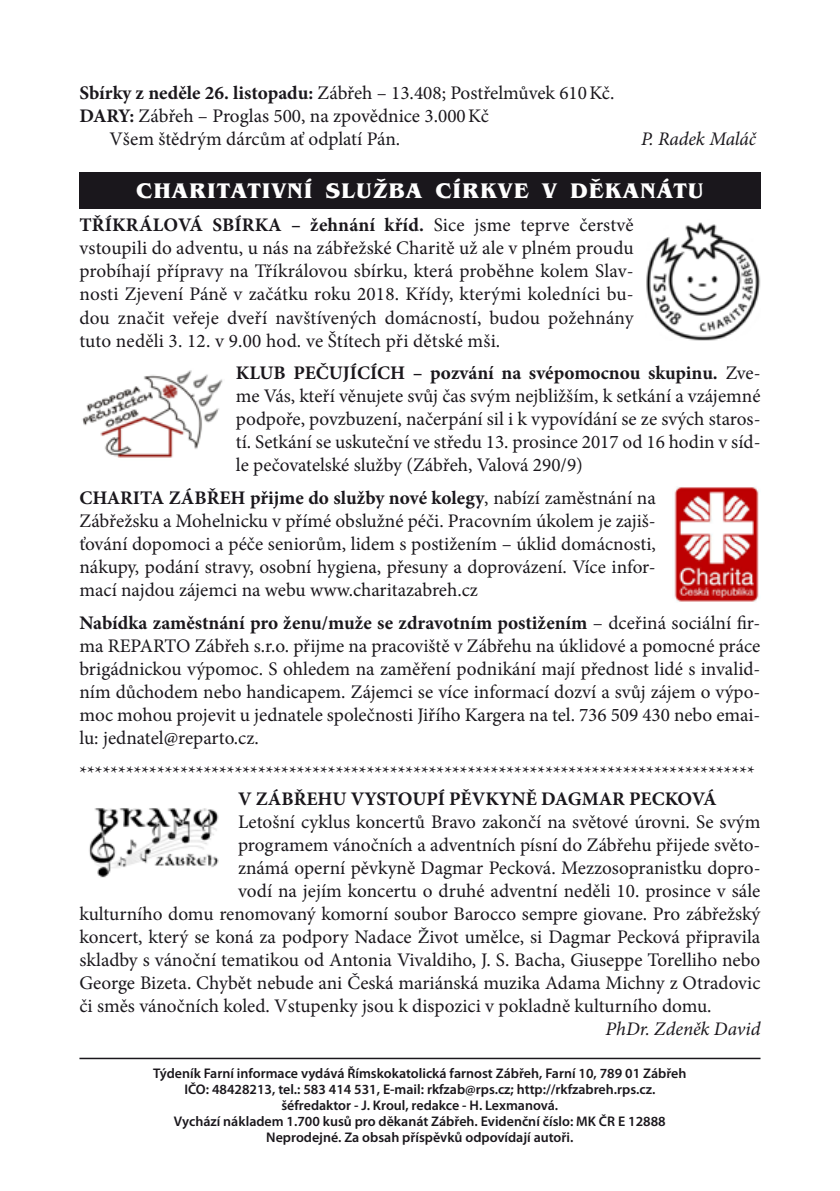
<style>
.page{position:relative;width:840px;height:1191px;background:#fff}
.page>*{position:absolute;margin:0;border:0;box-sizing:border-box;transform-origin:0 0}
.t1{font:700 21.8px "Benguiat Itc TOT";letter-spacing:.045em;color:#fff}
.t2{font:19.2px/23px "Minion Pro";color:#1a171c;text-align:justify}
.t3{font:700 19.2px "Minion Pro";color:#1a171c}
.t4{font:italic 19.2px "Minion Pro";letter-spacing:-.005em;color:#1a171c}
.t5{font:19px "Minion Pro";color:#1a171c}
.t6{font:600 14px/16px "Myriad Pro";color:#1a171c;text-align:center}
.s1{font-weight:700}
</style>
<div class="page">
<div style="left:79px;top:172px;width:681px;height:36px;background:#1a171c"></div>
<hr style="left:79px;top:1057px;width:681px;height:2px;background:#1a171c">
<img style="left:674px;top:486px;width:85px;height:116px">
<img style="left:89px;top:808px;width:130px;height:70px">
<img style="left:646px;top:222px;width:114px;height:118px">
<img style="left:82px;top:370px;width:141px;height:88px">
<p class="t2" style="left:79px;top:81px;width:536px"><span class="s1">Sbírky z neděle 26. listopadu:</span> Zábřeh – 13.408; Postřelmůvek 610Kč.<br><span class="s1">DAR</span></p>
<p class="t2" style="left:109px;top:105px;width:380px;text-indent:9px"><span class="s1">Y:</span> Zábřeh – Proglas 500, na zpovědnice 3.000Kč<br>Všem štědrým dárcům ať odplatí Pán.</p>
<p class="t4" style="left:640px;top:126px;width:116px">P. Radek Maláč</p>
<p class="t1" style="left:136px;top:178px;width:568px">CHARITATIVNÍ SLUŽBA CÍRKVE V DĚKANÁTU</p>
<p class="t2" style="left:79px;top:214px;width:555px"><span class="s1">TŘÍKRÁLOVÁ SBÍRKA – žehnání kříd.</span> Sice jsme teprve čerstvě vstoupili do adventu, u nás na zábřežské Charitě už ale v plném proudu probíhají přípravy na Tříkrálovou sbírku, která proběhne kolem Slav&shy;nosti Zjevení Páně v začátku roku 2018. Křídy, kterými koledníci bu&shy;dou značit veřeje dveří navštívených domácností, budou požehnány tuto neděli 3. 12. v 9.00 hod. ve Štítech při dětské mši.</p>
<p class="t2" style="left:236px;top:362px;width:526px"><span class="s1">KLUB PEČUJÍCÍCH – pozvání na svépomocnou skupinu.</span> Zve&shy;me Vás, kteří věnujete svůj čas svým nejbližším, k setkání a vzájemné podpoře, povzbuzení, načerpání sil i k vypovídání se ze svých staros&shy;tí. Setkání se uskuteční ve středu 13. prosince 2017 od 16 hodin v síd&shy;le pečovatelské služby (Zábřeh, Valová 290/9)</p>
<p class="t2" style="left:79px;top:486px;width:577px"><span class="s1">CHARITA ZÁBŘEH přijme do služby nové kolegy</span>, nabízí zaměstnání na Zábřežsku a Mohelnicku v přímé obslužné péči. Pracovním úkolem je zajiš&shy;ťování dopomoci a péče seniorům, lidem s postižením – úklid domácnosti, nákupy, podání stravy, osobní hygiena, přesuny a doprovázení. Více infor&shy;mací najdou zájemci na webu www.charitazabreh.cz</p>
<p class="t2" style="left:79px;top:611px;width:682px"><span class="s1">Nabídka zaměstnání pro ženu/muže se zdravotním postižením</span> – dceřiná sociální fir&shy;ma REPARTO Zábřeh s.r.o. přijme na pracoviště v Zábřehu na úklidové a pomocné práce brigádnickou výpomoc. S ohledem na zaměření podnikání mají přednost lidé s invalid&shy;ním důchodem nebo handicapem. Zájemci se více informací dozví a svůj zájem o výpo&shy;moc mohou projevit u jednatele společnosti Jiřího Kargera na tel. 736 509 430 nebo emai&shy;lu: jednatel@reparto.cz.</p>
<p class="t2" style="left:79px;top:761px;width:676px">***************************************************************************************</p>
<p class="t3" style="left:238px;top:785px;width:224px">V ZÁBŘEHU VYSTOUPÍ PĚV</p>
<p class="t3" style="left:485px;top:785px;width:232px">KYNĚ DAGMAR PECKOVÁ</p>
<p class="t2" style="left:238px;top:810px;width:523px">Letošní cyklus koncertů Bravo zakončí na světové úrovni. Se svým</p>
<p class="t2" style="left:238px;top:833px;width:523px">programem vánočních a adventních písní do Zábřehu přijede světo-</p>
<p class="t2" style="left:238px;top:856px;width:523px">známá operní pěvkyně Dagmar Pecková. Mezzosopranistku dopro-</p>
<p class="t2" style="left:238px;top:879px;width:523px">vodí na jejím koncertu o druhé adventní neděli 10. prosince v sále</p>
<p class="t2" style="left:79px;top:902px;width:682px">kulturního domu renomovaný komorní soubor Barocco sempre giovane. Pro zábřežský</p>
<p class="t2" style="left:79px;top:925px;width:682px">koncert, který se koná za podpory Nadace Život umělce, si Dagmar Pecková připravila</p>
<p class="t2" style="left:79px;top:948px;width:682px">skladby s vánoční tematikou od Antonia Vivaldiho, J. S. Bacha, Giuseppe Torelliho nebo</p>
<p class="t2" style="left:79px;top:971px;width:682px">George Bizeta. Chybět nebude ani Česká mariánská muzika Adama Michny z Otradovic</p>
<p class="t2" style="left:79px;top:994px;width:633px">či směs vánočních koled. Vstupenky jsou k dispozici v pokladně kulturního domu.</p>
<p class="t4" style="left:605px;top:1016px;width:156px">PhDr. Zdeněk David</p>
<p class="t6" style="left:153px;top:1064px;width:534px">Týdeník Farní informace vydává Římskokatolická farnost Zábřeh, Farní 10, 789 01 Zábřeh IČO: 48428213, tel.: 583 414 531, E-mail: rkfzab@rps.cz; http://rkfzabreh.rps.cz. šéfredaktor - J. Kroul, redakce - H. Lexmanová.<br>Vychází nákladem 1.700 kusů pro děkanát Zábřeh. Evidenční číslo: MK ČR E 12888<br>Neprodejné. Za obsah příspěvků odpovídají autoři.</p>
<p class="t5" style="left:415px;top:1130px;width:11px">8</p>
</div>
